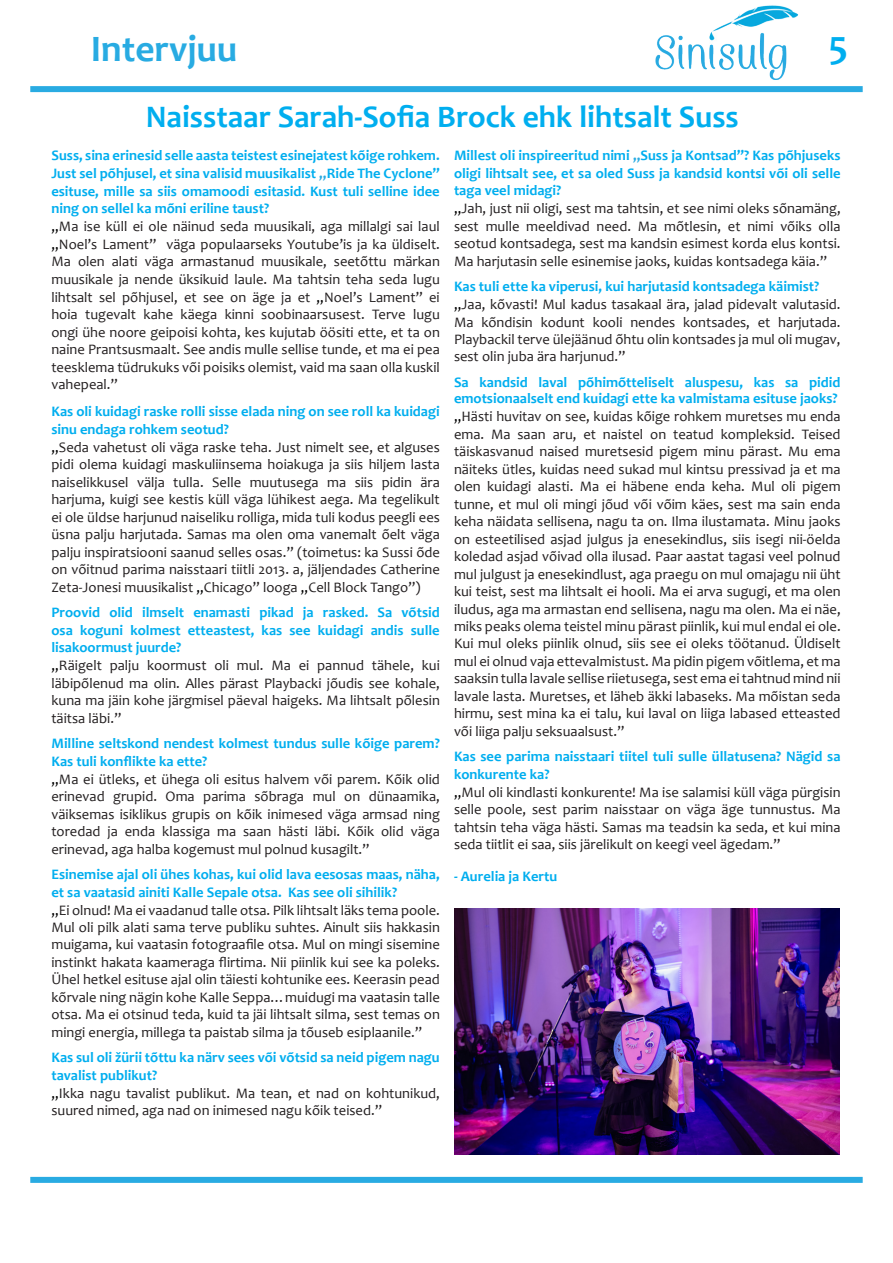
<style>
.page{position:relative;width:893px;height:1263px;background:#fff}
.page>*{position:absolute;margin:0;border:0;box-sizing:border-box;transform-origin:0 0}
.t1{font:700 40.5px "Candara";color:#00aeef}
.t2{font:700 37.5px "Candara";color:#28abe2}
.t3{font:700 31.5px "Candara";color:#00aeef}
.t4{font:14.55px/17.4px "Candara";color:#231f20;text-align:justify}
.t5{font:700 14.55px/17.4px "Candara";color:#00aeef}
.s1{color:#29abe2}
.s2{color:#000}
</style>
<div class="page">
<div style="left:30px;top:1177px;width:833px;height:6px;background:#29abe2"></div>
<div style="left:30px;top:86px;width:833px;height:6px;background:#29abe2"></div>
<img style="left:455px;top:909px;width:384px;height:245px">
<img style="left:655px;top:5px;width:144px;height:75px">
<p class="t2" style="left:91px;top:25px;width:148px">Intervjuu</p>
<p class="t3" style="left:146px;top:97px;width:595px">Naisstaar Sarah-Sofia Brock ehk lihtsalt Suss</p>
<p class="t5" style="left:51px;top:146px;width:390px;text-align:justify">Suss, sina erinesid selle aasta teistest esinejatest kõige rohkem.<br>Just sel põhjusel, et sina valisid muusikalist <span class="s1">„</span>Ride The Cyclone” esituse, mille sa siis omamoodi esitasid. Kust tuli selline idee ning on sellel ka mõni eriline taust?</p>
<p class="t4" style="left:51px;top:217px;width:390px"><span class="s2">„</span>Ma ise küll ei ole näinud seda muusikali, aga millalgi sai laul <span class="s2">„</span>Noel’s Lament” väga populaarseks Youtube’is ja ka üldiselt.<br>Ma olen alati väga armastanud muusikale, seetõttu märkan muusikale ja nende üksikuid laule. Ma tahtsin teha seda lugu lihtsalt sel põhjusel, et see on äge ja et <span class="s2">„</span>Noel’s Lament” ei hoia tugevalt kahe käega kinni soobinaarsusest. Terve lugu ongi ühe noore geipoisi kohta, kes kujutab öösiti ette, et ta on naine Prantsusmaalt. See andis mulle sellise tunde, et ma ei pea teesklema tüdrukuks või poisiks olemist, vaid ma saan olla kuskil vahepeal.”</p>
<p class="t5" style="left:51px;top:403px;width:390px">Kas oli kuidagi raske rolli sisse elada ning on see roll ka kuidagi sinu endaga rohkem seotud?</p>
<p class="t4" style="left:51px;top:438px;width:390px"><span class="s2">„</span>Seda vahetust oli väga raske teha. Just nimelt see, et alguses pidi olema kuidagi maskuliinsema hoiakuga ja siis hiljem lasta naiselikkusel välja tulla. Selle muutusega ma siis pidin ära harjuma, kuigi see kestis küll väga lühikest aega. Ma tegelikult ei ole üldse harjunud naiseliku rolliga, mida tuli kodus peegli ees üsna palju harjutada. Samas ma olen oma vanemalt õelt väga palju inspiratsiooni saanud selles osas.” (toimetus: ka Sussi õde on võitnud parima naisstaari tiitli 2013. a, jäljendades Catherine Zeta-Jonesi muusikalist <span class="s2">„</span>Chicago” looga <span class="s2">„</span>Cell Block Tango”)</p>
<p class="t5" style="left:51px;top:604px;width:390px;text-align:justify">Proovid olid ilmselt enamasti pikad ja rasked. Sa võtsid osa koguni kolmest etteastest, kas see kuidagi andis sulle lisakoormust juurde?</p>
<p class="t4" style="left:51px;top:657px;width:390px"><span class="s2">„</span>Räigelt palju koormust oli mul. Ma ei pannud tähele, kui läbipõlenud ma olin. Alles pärast Playbacki jõudis see kohale, kuna ma jäin kohe järgmisel päeval haigeks. Ma lihtsalt põlesin täitsa läbi.”</p>
<p class="t5" style="left:51px;top:735px;width:390px">Milline seltskond nendest kolmest tundus sulle kõige parem?<br>Kas tuli konflikte ka ette?</p>
<p class="t4" style="left:51px;top:770px;width:390px"><span class="s2">„</span>Ma ei ütleks, et ühega oli esitus halvem või parem. Kõik olid erinevad grupid. Oma parima sõbraga mul on dünaamika, väiksemas isiklikus grupis on kõik inimesed väga armsad ning toredad ja enda klassiga ma saan hästi läbi. Kõik olid väga erinevad, aga halba kogemust mul polnud kusagilt.”</p>
<p class="t5" style="left:51px;top:865px;width:390px">Esinemise ajal oli ühes kohas, kui olid lava eesosas maas, näha, et sa vaatasid ainiti Kalle Sepale otsa. Kas see oli sihilik?</p>
<p class="t4" style="left:51px;top:901px;width:390px"><span class="s2">„</span>Ei olnud! Ma ei vaadanud talle otsa. Pilk lihtsalt läks tema poole.<br>Mul oli pilk alati sama terve publiku suhtes. Ainult siis hakkasin muigama, kui vaatasin fotograafile otsa. Mul on mingi sisemine instinkt hakata kaameraga flirtima. Nii piinlik kui see ka poleks.<br>Ühel hetkel esituse ajal olin täiesti kohtunike ees. Keerasin pead kõrvale ning nägin kohe Kalle Seppa…muidugi ma vaatasin talle otsa. Ma ei otsinud teda, kuid ta jäi lihtsalt silma, sest temas on mingi energia, millega ta paistab silma ja tõuseb esiplaanile.”</p>
<p class="t5" style="left:51px;top:1049px;width:390px">Kas sul oli žürii tõttu ka närv sees või võtsid sa neid pigem nagu tavalist publikut?</p>
<p class="t4" style="left:51px;top:1084px;width:390px"><span class="s2">„</span>Ikka nagu tavalist publikut. Ma tean, et nad on kohtunikud, suured nimed, aga nad on inimesed nagu kõik teised.”</p>
<p class="t1" style="left:829px;top:19px;width:21px">5</p>
<p class="t5" style="left:454px;top:147px;width:388px;text-align:justify">Millest oli inspireeritud nimi <span class="s1">„</span>Suss ja Kontsad”? Kas põhjuseks oligi lihtsalt see, et sa oled Suss ja kandsid kontsi või oli selle taga veel midagi?</p>
<p class="t4" style="left:454px;top:200px;width:388px"><span class="s2">„</span>Jah, just nii oligi, sest ma tahtsin, et see nimi oleks sõnamäng, sest mulle meeldivad need. Ma mõtlesin, et nimi võiks olla seotud kontsadega, sest ma kandsin esimest korda elus kontsi.<br>Ma harjutasin selle esinemise jaoks, kuidas kontsadega käia.”</p>
<p class="t5" style="left:454px;top:277px;width:367px">Kas tuli ette ka viperusi, kui harjutasid kontsadega käimist?</p>
<p class="t4" style="left:454px;top:295px;width:388px"><span class="s2">„</span>Jaa, kõvasti! Mul kadus tasakaal ära, jalad pidevalt valutasid.<br>Ma kõndisin kodunt kooli nendes kontsades, et harjutada.<br>Playbackil terve ülejäänud õhtu olin kontsades ja mul oli mugav, sest olin juba ära harjunud.”</p>
<p class="t5" style="left:454px;top:374px;width:388px;line-height:16.5px">Sa kandsid laval põhimõtteliselt aluspesu, kas sa pidid emotsionaalselt end kuidagi ette ka valmistama esituse jaoks?</p>
<p class="t4" style="left:454px;top:408px;width:388px"><span class="s2">„</span>Hästi huvitav on see, kuidas kõige rohkem muretses mu enda ema. Ma saan aru, et naistel on teatud kompleksid. Teised täiskasvanud naised muretsesid pigem minu pärast. Mu ema näiteks ütles, kuidas need sukad mul kintsu pressivad ja et ma olen kuidagi alasti. Ma ei häbene enda keha. Mul oli pigem tunne, et mul oli mingi jõud või võim käes, sest ma sain enda keha näidata sellisena, nagu ta on. Ilma ilustamata. Minu jaoks on esteetilised asjad julgus ja enesekindlus, siis isegi nii-öelda koledad asjad võivad olla ilusad. Paar aastat tagasi veel polnud mul julgust ja enesekindlust, aga praegu on mul omajagu nii üht kui teist, sest ma lihtsalt ei hooli. Ma ei arva sugugi, et ma olen iludus, aga ma armastan end sellisena, nagu ma olen. Ma ei näe, miks peaks olema teistel minu pärast piinlik, kui mul endal ei ole.<br>Kui mul oleks piinlik olnud, siis see ei oleks töötanud. Üldiselt mul ei olnud vaja ettevalmistust. Ma pidin pigem võitlema, et ma saaksin tulla lavale sellise riietusega, sest ema ei tahtnud mind nii lavale lasta. Muretses, et läheb äkki labaseks. Ma mõistan seda hirmu, sest mina ka ei talu, kui laval on liiga labased etteasted või liiga palju seksuaalsust.”</p>
<p class="t5" style="left:454px;top:748px;width:388px">Kas see parima naisstaari tiitel tuli sulle üllatusena? Nägid sa konkurente ka?</p>
<p class="t4" style="left:454px;top:783px;width:388px"><span class="s2">„</span>Mul oli kindlasti konkurente! Ma ise salamisi küll väga pürgisin selle poole, sest parim naisstaar on väga äge tunnustus. Ma tahtsin teha väga hästi. Samas ma teadsin ka seda, et kui mina seda tiitlit ei saa, siis järelikult on keegi veel ägedam.”</p>
<p class="t5" style="left:454px;top:867px;width:105px">- Aurelia ja Kertu</p>
</div>
